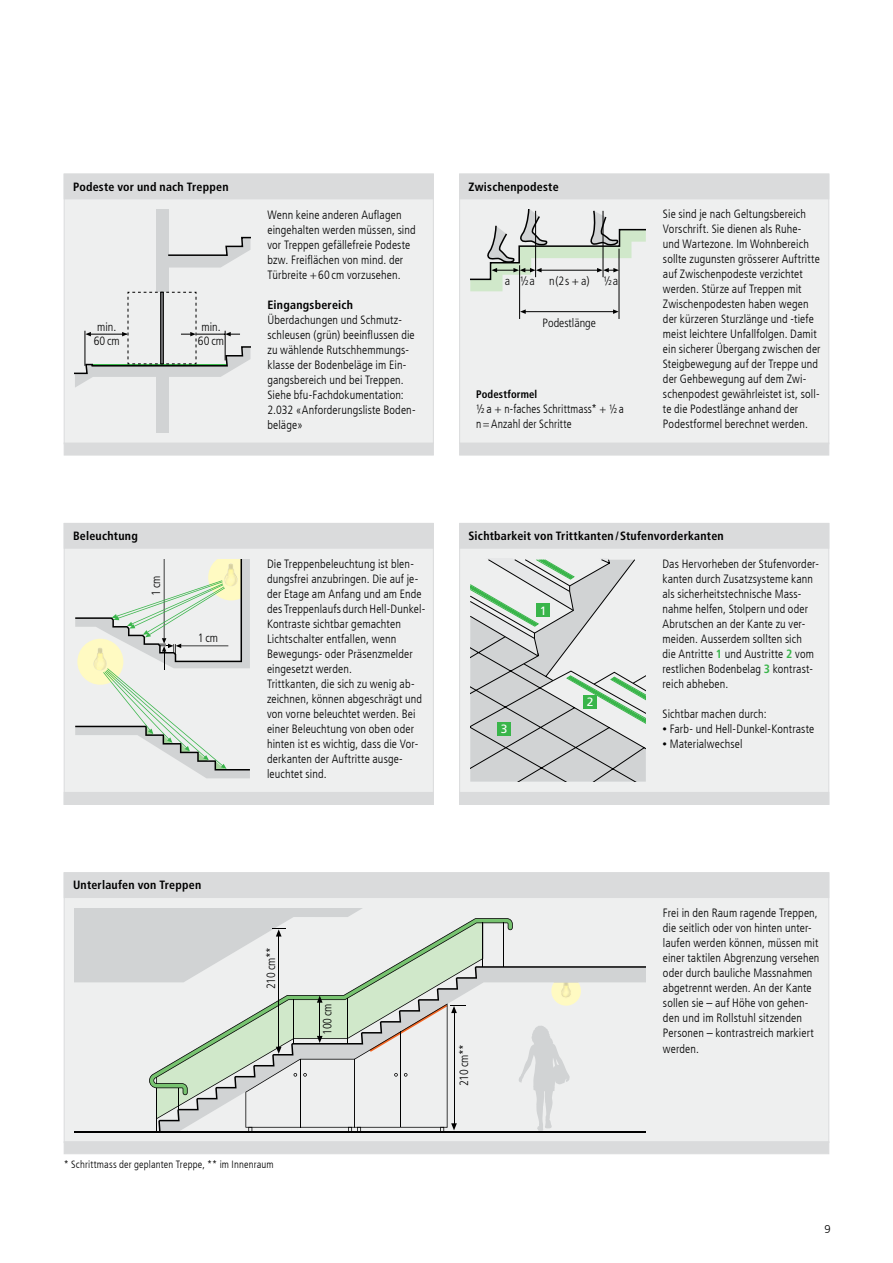
<style>
.page{position:relative;width:893px;height:1263px;background:#fff}
.page>*{position:absolute;margin:0;border:0;box-sizing:border-box;transform-origin:0 0}
.t1{font:300 condensed 12px/15px "Frutiger LT Com";letter-spacing:.01em;color:#000}
.t2{font:700 condensed 12px "Frutiger LT Com";letter-spacing:.02em;color:#000}
.t3{font:12px "Frutiger LT Com";color:#fff}
.t4{font:300 11.25px "Frutiger LT Com";color:#000}
.t5{font:700 condensed 10.95px "Frutiger LT Com";letter-spacing:.01em;color:#000}
.t6{font:300 condensed 10.5px "Frutiger LT Com";letter-spacing:.015em;color:#000}
.s1{font-weight:700;color:#39b54a}
.s2{font-stretch:normal;font-size:9px}
</style>
<div class="page">
<div style="left:459px;top:174px;width:370px;height:270px;background:#eeefef;border:1px solid #dadbdc"></div>
<div style="left:460px;top:174px;width:369px;height:25px;background:#dadbdc"></div>
<div style="left:459px;top:443px;width:370px;height:12px;background:#dadbdc"></div>
<svg style="left:470px;top:210px;width:176px;height:81px"></svg>
<hr style="left:519px;top:265px;width:1px;height:54px;background:#000">
<hr style="left:619px;top:249px;width:1px;height:70px;background:#000">
<svg style="left:520px;top:309px;width:6px;height:5px"></svg>
<svg style="left:613px;top:309px;width:6px;height:5px"></svg>
<hr style="left:524px;top:311px;width:90px;height:1px;background:#000">
<div style="left:64px;top:872px;width:765px;height:271px;background:#eeefef;border:1px solid #dadbdc"></div>
<div style="left:64px;top:873px;width:765px;height:24px;background:#dadbdc"></div>
<div style="left:64px;top:872px;width:765px;height:26px;border:1px solid #dadbdc"></div>
<div style="left:64px;top:1141px;width:765px;height:13px;background:#dadbdc"></div>
<hr style="left:75px;top:1131px;width:571px;height:1px;background:#000">
<hr style="left:156px;top:1088px;width:1px;height:43px;background:#000">
<svg style="left:75px;top:908px;width:438px;height:74px"></svg>
<svg style="left:158px;top:966px;width:488px;height:165px"></svg>
<svg style="left:519px;top:1025px;width:51px;height:106px"></svg>
<img style="left:551px;top:976px;width:30px;height:30px;border-radius:15px">
<div style="left:64px;top:174px;width:370px;height:270px;background:#eeefef;border:1px solid #dadbdc"></div>
<div style="left:64px;top:174px;width:369px;height:25px;background:#dadbdc"></div>
<div style="left:64px;top:443px;width:370px;height:12px;background:#dadbdc"></div>
<div style="left:156px;top:210px;width:12px;height:82px;background:#d1d3d4"></div>
<svg style="left:168px;top:210px;width:82px;height:58px"></svg>
<svg style="left:75px;top:291px;width:175px;height:141px"></svg>
<svg style="left:160px;top:292px;width:4px;height:72px"></svg>
<div style="left:64px;top:523px;width:370px;height:282px;background:#eeefef;border:1px solid #dadbdc"></div>
<div style="left:64px;top:523px;width:369px;height:25px;background:#dadbdc"></div>
<div style="left:64px;top:523px;width:370px;height:26px;border:1px solid #dadbdc"></div>
<div style="left:64px;top:792px;width:370px;height:13px;background:#dadbdc"></div>
<svg style="left:75px;top:559px;width:175px;height:219px"></svg>
<img style="left:224px;top:563px;width:13px;height:23px">
<img style="left:94px;top:648px;width:13px;height:23px">
<div style="left:459px;top:523px;width:370px;height:282px;background:#eeefef;border:1px solid #dadbdc"></div>
<div style="left:460px;top:523px;width:369px;height:25px;background:#dadbdc"></div>
<div style="left:459px;top:523px;width:370px;height:26px;border:1px solid #dadbdc"></div>
<div style="left:459px;top:792px;width:370px;height:13px;background:#dadbdc"></div>
<svg style="left:470px;top:559px;width:176px;height:223px"></svg>
<p class="t2" style="left:73px;top:179px;width:157px">Podeste vor und nach Treppen</p>
<p class="t1" style="left:94px;top:320px;width:28px;line-height:14.4px">min.<br>60 cm</p>
<p class="t1" style="left:198px;top:320px;width:28px;line-height:14.4px">min.<br>60 cm</p>
<p class="t1" style="left:267px;top:207px;width:150px">Wenn keine anderen Auflagen eingehalten werden müssen, sind vor Treppen gefällefreie Podeste bzw. Freiflächen von mind. der<br>Türbreite +60 cm vorzusehen.</p>
<p class="t2" style="left:267px;top:297px;width:87px">Eingangsbereich</p>
<p class="t1" style="left:267px;top:312px;width:149px">Überdachungen und Schmutz&shy;schleusen (grün) beeinflussen die zu wählende Rutschhemmungs&shy;klasse der Bodenbeläge im Ein&shy;gangsbereich und bei Treppen.<br>Siehe bfu-Fachdokumentation:<br>2.032 «Anforderungsliste Boden&shy;beläge»</p>
<p class="t2" style="left:73px;top:529px;width:66px">Beleuchtung</p>
<p class="t1" style="left:149px;top:596px;width:22px;rotate:-90deg">1 cm</p>
<p class="t1" style="left:198px;top:630px;width:22px">1 cm</p>
<p class="t1" style="left:267px;top:557px;width:159px">Die Treppenbeleuchtung ist blen&shy;dungsfrei anzubringen. Die auf je&shy;der Etage am Anfang und am Ende des Treppenlaufs durch Hell-Dunkel-<br>Kontraste sichtbar gemachten<br>Lichtschalter entfallen, wenn<br>Bewegungs- oder Präsenzmelder eingesetzt werden.<br>Trittkanten, die sich zu wenig ab&shy;zeichnen, können abgeschrägt und von vorne beleuchtet werden. Bei einer Beleuchtung von oben oder hinten ist es wichtig, dass die Vor&shy;derkanten der Auftritte ausge&shy;leuchtet sind.</p>
<p class="t2" style="left:468px;top:179px;width:92px">Zwischenpodeste</p>
<p class="t1" style="left:505px;top:274px;width:86px">a ½a n(2s + a)</p>
<p class="t1" style="left:543px;top:315px;width:55px">Podestlänge</p>
<p class="t1" style="left:603px;top:274px;width:16px">½a</p>
<p class="t5" style="left:476px;top:388px;width:63px">Podestformel</p>
<p class="t1" style="left:476px;top:401px;width:149px">½a + n-faches Schrittmass* + ½a n=Anzahl der Schritte</p>
<p class="t1" style="left:663px;top:206px;width:159px">Sie sind je nach Geltungsbereich Vorschrift. Sie dienen als Ruhe-<br>und Wartezone. Im Wohnbereich sollte zugunsten grösserer Auftritte auf Zwischenpodeste verzichtet werden. Stürze auf Treppen mit Zwischenpodesten haben wegen der kürzeren Sturzlänge und -tiefe meist leichtere Unfallfolgen. Damit ein sicherer Übergang zwischen der Steigbewegung auf der Treppe und der Gehbewegung auf dem Zwi&shy;schenpodest gewährleistet ist, soll&shy;te die Podestlänge anhand der Podestformel berechnet werden.</p>
<p class="t2" style="left:468px;top:529px;width:257px">Sichtbarkeit von Trittkanten/Stufenvorderkanten</p>
<p class="t3" style="left:540px;top:603px;width:8px">1</p>
<p class="t3" style="left:501px;top:722px;width:8px">3</p>
<p class="t3" style="left:587px;top:695px;width:8px">2</p>
<p class="t1" style="left:662px;top:557px;width:158px">Das Hervorheben der Stufenvorder&shy;kanten durch Zusatzsysteme kann als sicherheitstechnische Mass&shy;nahme helfen, Stolpern und oder<br>Abrutschen an der Kante zu ver&shy;meiden. Ausserdem sollten sich<br>die Antritte <span class="s1">1</span> und Austritte <span class="s1">2</span> vom restlichen Bodenbelag <span class="s1">3</span> kontrast&shy;reich abheben.</p>
<p class="t1" style="left:662px;top:707px;width:106px">Sichtbar machen durch:</p>
<p class="t1" style="left:662px;top:722px;width:153px"><span class="s2">•</span> Farb- und Hell-Dunkel-Kontraste</p>
<p class="t1" style="left:662px;top:737px;width:81px"><span class="s2">•</span> Materialwechsel</p>
<p class="t2" style="left:73px;top:878px;width:130px">Unterlaufen von Treppen</p>
<p class="t1" style="left:263px;top:989px;width:44px;rotate:-90deg">210 cm**</p>
<p class="t1" style="left:320px;top:1035px;width:33px;rotate:-90deg">100 cm</p>
<p class="t6" style="left:64px;top:1158px;width:211px">* Schrittmass der geplanten Treppe, ** im Innenraum</p>
<p class="t1" style="left:457px;top:1086px;width:44px;rotate:-90deg">210 cm**</p>
<p class="t1" style="left:663px;top:906px;width:158px">Frei in den Raum ragende Treppen, die seitlich oder von hinten unter&shy;laufen werden können, müssen mit einer taktilen Abgrenzung versehen oder durch bauliche Massnahmen abgetrennt werden. An der Kante sollen sie – auf Höhe von gehen&shy;den und im Rollstuhl sitzenden<br>Personen – kontrastreich markiert werden.</p>
<p class="t4" style="left:825px;top:1222px;width:8px">9</p>
</div>
